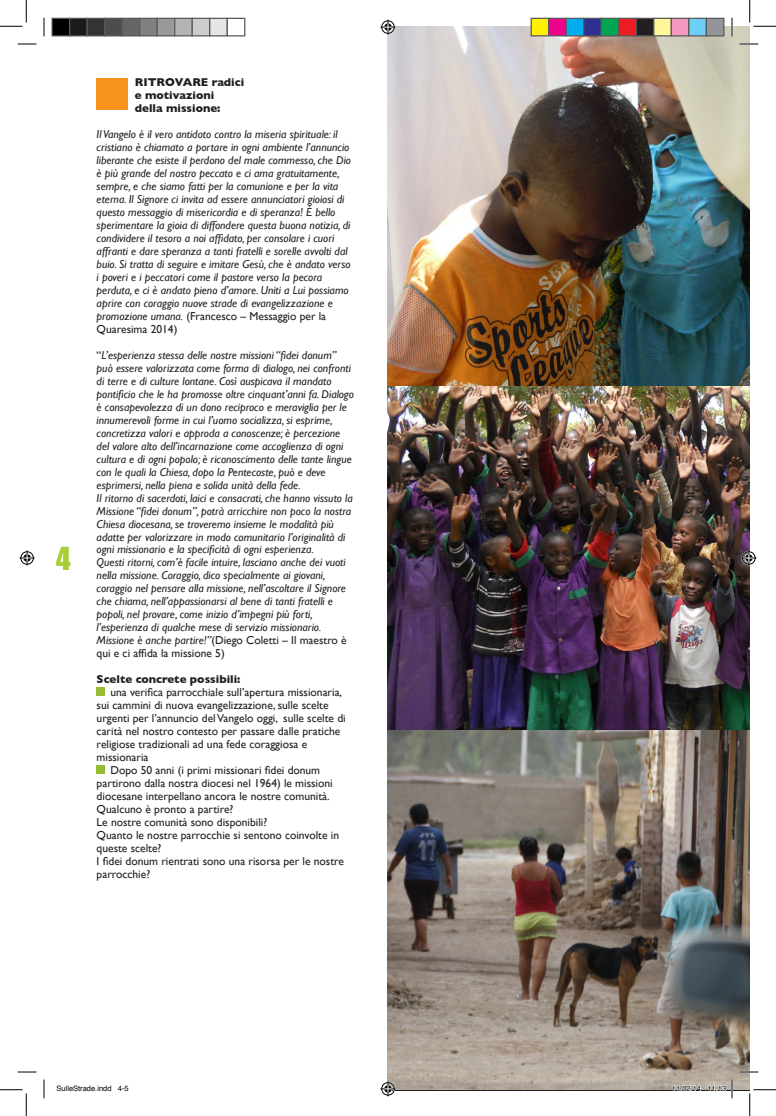
<style>
.page{position:relative;width:776px;height:1116px;background:#fff}
.page>*{position:absolute;margin:0;border:0;box-sizing:border-box;transform-origin:0 0}
.t1{font:29.12px "Impact";color:#a6ce39}
.Testo{font:italic 11.5px/13px "Gill Sans";color:#231f20}
.Testo-2{font:11.5px/13px "Gill Sans";color:#231f20}
.Testo_bold{font:700 11.5px "Gill Sans";color:#231f20}
.t2{font:7.5px "Helvetica";color:#000}
.s1{font-style:normal}
</style>
<div class="page">
<img style="left:388px;top:26px;width:361px;height:360px">
<img style="left:388px;top:730px;width:361px;height:360px">
<img style="left:388px;top:386px;width:361px;height:344px">
<div style="left:97px;top:687px;width:8px;height:9px;background:#96bc33"></div>
<div style="left:97px;top:765px;width:8px;height:9px;background:#96bc33"></div>
<div style="left:96px;top:78px;width:32px;height:31px;background:#f7931d"></div>
<svg style="left:18px;top:43px;width:18px;height:2px"></svg>
<svg style="left:739px;top:43px;width:19px;height:2px"></svg>
<svg style="left:18px;top:1071px;width:18px;height:1px"></svg>
<svg style="left:739px;top:1071px;width:19px;height:1px"></svg>
<svg style="left:43px;top:18px;width:2px;height:18px"></svg>
<svg style="left:43px;top:1079px;width:2px;height:19px"></svg>
<svg style="left:731px;top:18px;width:1px;height:18px"></svg>
<svg style="left:0;top:0;width:27px;height:27px"></svg>
<svg style="left:0;top:1089px;width:27px;height:26px"></svg>
<svg style="left:749px;top:0;width:26px;height:27px"></svg>
<svg style="left:749px;top:1089px;width:26px;height:26px"></svg>
<svg style="left:380px;top:20px;width:15px;height:15px"></svg>
<svg style="left:380px;top:1081px;width:15px;height:15px"></svg>
<svg style="left:20px;top:550px;width:15px;height:15px"></svg>
<svg style="left:741px;top:550px;width:15px;height:15px"></svg>
<div style="left:52px;top:18px;width:18px;height:18px;background:#000"></div>
<div style="left:51px;top:18px;width:19px;height:18px;border:1px solid #595959"></div>
<div style="left:70px;top:18px;width:17px;height:18px;background:#1a1a1a"></div>
<div style="left:69px;top:18px;width:19px;height:18px;border:1px solid #595959"></div>
<div style="left:87px;top:18px;width:18px;height:18px;background:#333"></div>
<div style="left:86px;top:18px;width:19px;height:18px;border:1px solid #595959"></div>
<div style="left:105px;top:18px;width:17px;height:18px;background:#4d4d4d"></div>
<div style="left:104px;top:18px;width:19px;height:18px;border:1px solid #595959"></div>
<div style="left:122px;top:18px;width:18px;height:18px;background:#666"></div>
<div style="left:121px;top:18px;width:19px;height:18px;border:1px solid #595959"></div>
<div style="left:140px;top:18px;width:17px;height:18px;background:#808080"></div>
<div style="left:139px;top:18px;width:19px;height:18px;border:1px solid #595959"></div>
<div style="left:157px;top:18px;width:18px;height:18px;background:#999"></div>
<div style="left:156px;top:18px;width:19px;height:18px;border:1px solid #595959"></div>
<div style="left:175px;top:18px;width:17px;height:18px;background:#b3b3b3"></div>
<div style="left:174px;top:18px;width:19px;height:18px;border:1px solid #595959"></div>
<div style="left:192px;top:18px;width:18px;height:18px;background:#ccc"></div>
<div style="left:191px;top:18px;width:19px;height:18px;border:1px solid #595959"></div>
<div style="left:210px;top:18px;width:17px;height:18px;background:#e6e6e6"></div>
<div style="left:209px;top:18px;width:19px;height:18px;border:1px solid #595959"></div>
<div style="left:226px;top:18px;width:19px;height:18px;border:1px solid #595959"></div>
<div style="left:531px;top:18px;width:17px;height:18px;background:#fff101"></div>
<div style="left:530px;top:18px;width:19px;height:18px;border:1px solid #595959"></div>
<div style="left:548px;top:18px;width:18px;height:18px;background:#ed028c"></div>
<div style="left:548px;top:18px;width:18px;height:18px;border:1px solid #595959"></div>
<div style="left:566px;top:18px;width:17px;height:18px;background:#00aeef"></div>
<div style="left:565px;top:18px;width:19px;height:18px;border:1px solid #595959"></div>
<div style="left:583px;top:18px;width:18px;height:18px;background:#2e3092"></div>
<div style="left:583px;top:18px;width:18px;height:18px;border:1px solid #595959"></div>
<div style="left:601px;top:18px;width:17px;height:18px;background:#00a54f"></div>
<div style="left:600px;top:18px;width:19px;height:18px;border:1px solid #595959"></div>
<div style="left:618px;top:18px;width:18px;height:18px;background:#ee1d23"></div>
<div style="left:618px;top:18px;width:18px;height:18px;border:1px solid #595959"></div>
<div style="left:636px;top:18px;width:17px;height:18px;background:#231f20"></div>
<div style="left:635px;top:18px;width:19px;height:18px;border:1px solid #595959"></div>
<div style="left:653px;top:18px;width:18px;height:18px;background:#fff79a"></div>
<div style="left:653px;top:18px;width:18px;height:18px;border:1px solid #595959"></div>
<div style="left:671px;top:18px;width:17px;height:18px;background:#f499c2"></div>
<div style="left:670px;top:18px;width:19px;height:18px;border:1px solid #595959"></div>
<div style="left:688px;top:18px;width:18px;height:18px;background:#6bcff6"></div>
<div style="left:688px;top:18px;width:18px;height:18px;border:1px solid #595959"></div>
<div style="left:706px;top:18px;width:17px;height:18px;background:#939598"></div>
<div style="left:705px;top:18px;width:19px;height:18px;border:1px solid #595959"></div>
<svg style="left:672px;top:1084px;width:29px;height:7px"></svg>
<svg style="left:707px;top:1079px;width:25px;height:19px"></svg>
<h1 class="t1" style="left:56px;top:536px;width:16px">4</h1>
<p class="Testo_bold" style="left:135px;top:76px;width:111px">RITROVARE radici</p>
<p class="Testo_bold" style="left:135px;top:89px;width:81px">e motivazioni</p>
<p class="Testo_bold" style="left:135px;top:102px;width:87px">della missione:</p>
<p class="Testo" style="left:97px;top:128px;width:256px">Il Vangelo è il vero antidoto contro la miseria spirituale: il cristiano è chiamato a portare in ogni ambiente l’annuncio liberante che esiste il perdono del male commesso, che Dio è più grande del nostro peccato e ci ama gratuitamente, sempre, e che siamo fatti per la comunione e per la vita eterna. Il Signore ci invita ad essere annunciatori gioiosi di questo messaggio di misericordia e di speranza! È bello sperimentare la gioia di diffondere questa buona notizia, di condividere il tesoro a noi affidato, per consolare i cuori affranti e dare speranza a tanti fratelli e sorelle avvolti dal buio. Si tratta di seguire e imitare Gesù, che è andato verso i poveri e i peccatori come il pastore verso la pecora perduta, e ci è andato pieno d’amore. Uniti a Lui possiamo aprire con coraggio nuove strade di evangelizzazione e promozione umana. <span class="s1">(Francesco – Messaggio per la Quaresima 2014)</span></p>
<p class="Testo" style="left:97px;top:348px;width:259px"><span class="s1">“</span>L’esperienza stessa delle nostre missioni “fidei donum” può essere valorizzata come forma di dialogo, nei confronti di terre e di culture lontane. Così auspicava il mandato pontificio che le ha promosse oltre cinquant’anni fa. Dialogo è consapevolezza di un dono reciproco e meraviglia per le innumerevoli forme in cui l’uomo socializza, si esprime, concretizza valori e approda a conoscenze; è percezione del valore alto dell’incarnazione come accoglienza di ogni cultura e di ogni popolo; è riconoscimento delle tante lingue con le quali la Chiesa, dopo la Pentecoste, può e deve esprimersi, nella piena e solida unità della fede.</p>
<p class="Testo" style="left:97px;top:491px;width:258px">Il ritorno di sacerdoti, laici e consacrati, che hanno vissuto la Missione “fidei donum”, potrà arricchire non poco la nostra Chiesa diocesana, se troveremo insieme le modalità più adatte per valorizzare in modo comunitario l’originalità di ogni missionario e la specificità di ogni esperienza.</p>
<p class="Testo" style="left:97px;top:556px;width:251px">Questi ritorni, com’è facile intuire, lasciano anche dei vuoti nella missione. Coraggio, dico specialmente ai giovani, coraggio nel pensare alla missione, nell’ascoltare il Signore che chiama, nell’appassionarsi al bene di tanti fratelli e popoli, nel provare, come inizio d’impegni più forti, l’esperienza di qualche mese di servizio missionario.<br>Missione è anche partire!”<span class="s1">(Diego Coletti – Il maestro è qui e ci affida la missione 5)</span></p>
<p class="Testo_bold" style="left:97px;top:672px;width:145px">Scelte concrete possibili:</p>
<p class="Testo-2" style="left:97px;top:685px;width:250px;text-indent:14px">una verifica parrocchiale sull’apertura missionaria, sui cammini di nuova evangelizzazione, sulle scelte urgenti per l’annuncio del Vangelo oggi, sulle scelte di carità nel nostro contesto per passare dalle pratiche religiose tradizionali ad una fede coraggiosa e missionaria</p>
<p class="Testo-2" style="left:97px;top:763px;width:237px;text-align:center">Dopo 50 anni (i primi missionari fidei donum partirono dalla nostra diocesi nel 1964) le missioni diocesane interpellano ancora le nostre comunità.</p>
<p class="Testo-2" style="left:97px;top:802px;width:138px">Qualcuno è pronto a partire?</p>
<p class="Testo-2" style="left:97px;top:815px;width:172px">Le nostre comunità sono disponibili?</p>
<p class="Testo-2" style="left:97px;top:828px;width:244px">Quanto le nostre parrocchie si sentono coinvolte in queste scelte?</p>
<p class="Testo-2" style="left:97px;top:854px;width:249px">I fidei donum rientrati sono una risorsa per le nostre parrocchie?</p>
<p class="t2" style="left:56px;top:1082px;width:74px">SulleStrade.indd 4-5</p>
<p class="t2" style="left:671px;top:1082px;width:56px">11/02/14 11.13</p>
</div>
